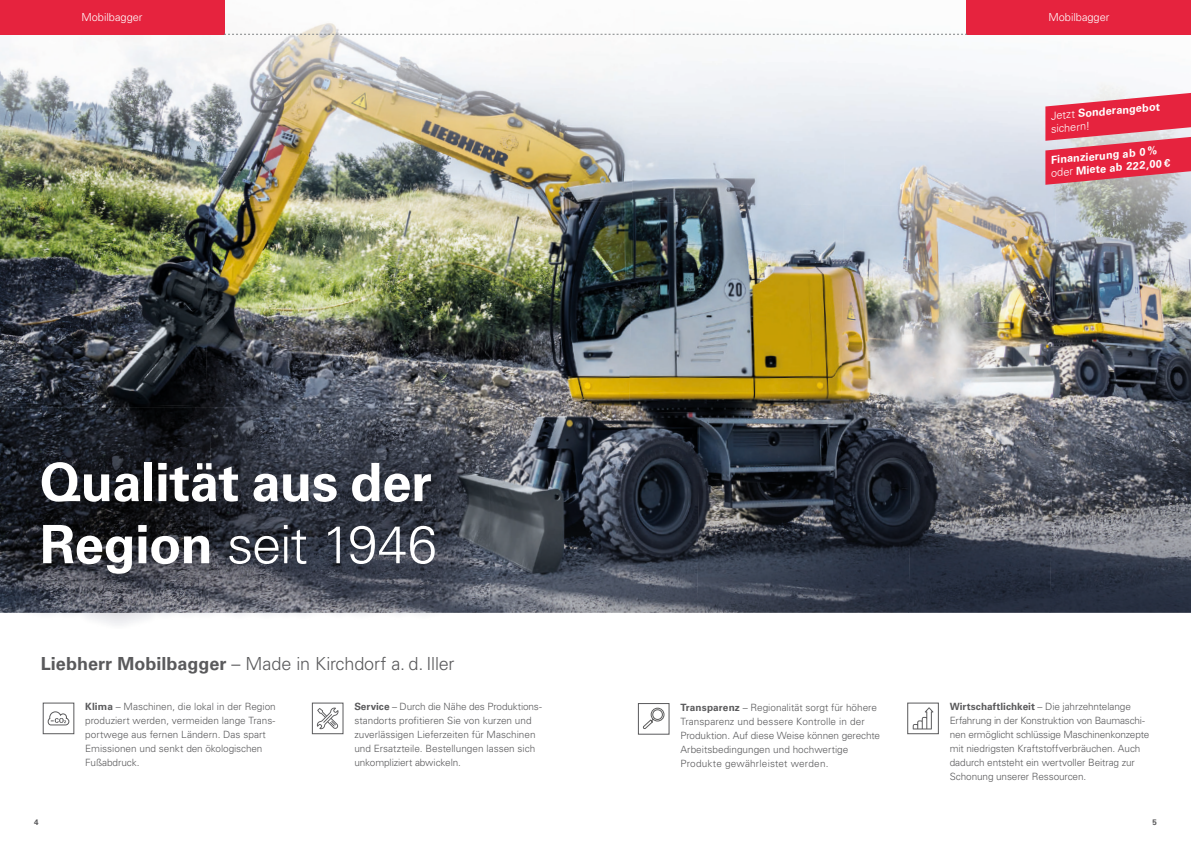
<style>
.page{position:relative;width:1191px;height:842px;background:#fff}
.page>*{position:absolute;margin:0;border:0;box-sizing:border-box;transform-origin:0 0}
.t1{font:700 52.9px/62.1px "Univers LT Std";letter-spacing:-.01em;color:#fff}
.t2{font:300 18px "Univers LT Std";letter-spacing:-.01em;color:#5a5a5c}
.t3{font:300 11px/13px "Univers LT Std";color:#fff}
.t4{font:700 11px/13px "Univers LT Std";color:#fff}
.t5{font:300 10px/14px "Univers LT Std";letter-spacing:-.005em;color:#5a5a5c}
.t6{font:700 8px "Univers LT Std";color:#5a5a5c}
.s1{font-weight:700}
.s2{font-weight:300}
</style>
<div class="page">
<img style="left:0;top:35px;width:208px;height:158px">
<img style="left:208px;top:0;width:212px;height:196px">
<img style="left:420px;top:33px;width:212px;height:166px">
<img style="left:632px;top:33px;width:211px;height:169px">
<img style="left:843px;top:0;width:211px;height:205px">
<img style="left:1054px;top:81px;width:136px;height:232px">
<img style="left:0;top:193px;width:209px;height:210px">
<img style="left:206px;top:196px;width:215px;height:211px">
<img style="left:417px;top:199px;width:215px;height:211px">
<img style="left:629px;top:202px;width:215px;height:211px">
<img style="left:840px;top:205px;width:215px;height:210px">
<img style="left:1049px;top:313px;width:141px;height:300px">
<img style="left:0;top:403px;width:303px;height:4px">
<img style="left:490px;top:410px;width:210px;height:203px">
<img style="left:697px;top:413px;width:214px;height:200px">
<img style="left:908px;top:415px;width:145px;height:198px">
<div style="left:0;top:0;width:224px;height:35px;background:#e6233e"></div>
<div style="left:967px;top:0;width:224px;height:35px;background:#e6233e"></div>
<svg style="left:224px;top:34px;width:743px;height:1px"></svg>
<img style="left:0;top:407px;width:208px;height:206px">
<img style="left:208px;top:407px;width:211px;height:206px">
<img style="left:419px;top:407px;width:71px;height:206px">
<div style="left:43px;top:703px;width:31px;height:31px;border:1px solid #5a5a5c"></div>
<div style="left:638px;top:703px;width:31px;height:32px;border:1px solid #5a5a5c"></div>
<div style="left:907px;top:703px;width:31px;height:31px;border:1px solid #5a5a5c"></div>
<div style="left:312px;top:703px;width:31px;height:31px;border:1px solid #5a5a5c"></div>
<svg style="left:1045px;top:93px;width:146px;height:92px;background:#e25266"></svg>
<svg style="left:47px;top:711px;width:23px;height:15px"></svg>
<svg style="left:317px;top:708px;width:21px;height:21px"></svg>
<svg style="left:642px;top:707px;width:23px;height:22px"></svg>
<svg style="left:912px;top:707px;width:21px;height:22px"></svg>
<p class="t3" style="left:81px;top:12px;width:63px">Mobilbagger</p>
<p class="t3" style="left:1048px;top:12px;width:63px">Mobilbagger</p>
<p class="t3" style="left:1049px;top:111px;width:112px;rotate:-5deg">Jetzt <span class="s1">Sonderangebot </span>sichern!</p>
<h1 class="t1" style="left:40px;top:455px;width:399px">Qualität aus der<br>Region <span class="s2">seit 1946</span></h1>
<h2 class="t2" style="left:41px;top:656px;width:415px"><span class="s1">Liebherr Mobilbagger</span> – Made in Kirchdorf a. d. Iller</h2>
<p class="t5" style="left:85px;top:701px;width:192px"><span class="s1">Klima</span> – Maschinen, die lokal in der Region produziert werden, vermeiden lange Trans&shy;portwege aus fernen Ländern. Das spart Emissionen und senkt den ökologischen Fußabdruck.</p>
<p class="t5" style="left:354px;top:701px;width:189px"><span class="s1">Service</span> – Durch die Nähe des Produktions&shy;standorts profitieren Sie von kurzen und zuverlässigen Lieferzeiten für Maschinen und Ersatzteile. Bestellungen lassen sich unkompliziert abwickeln.</p>
<p class="t4" style="left:1049px;top:154px;width:121px;rotate:-5deg">Finanzierung ab 0 % <span class="s2">oder</span> Miete ab 222,00 €</p>
<p class="t5" style="left:680px;top:701px;width:201px"><span class="s1">Transparenz</span> – Regionalität sorgt für höhere Transparenz und bessere Kontrolle in der Produktion. Auf diese Weise können gerechte Arbeitsbedingungen und hochwertige Produkte gewährleistet werden.</p>
<p class="t5" style="left:949px;top:701px;width:201px"><span class="s1">Wirtschaftlichkeit</span> – Die jahrzehntelange Erfahrung in der Konstruktion von Baumaschi&shy;nen ermöglicht schlüssige Maschinenkonzepte mit niedrigsten Kraftstoffverbräuchen. Auch dadurch entsteht ein wertvoller Beitrag zur Schonung unserer Ressourcen.</p>
<p class="t6" style="left:34px;top:819px;width:6px">4</p>
<p class="t6" style="left:1152px;top:819px;width:6px">5</p>
</div>
